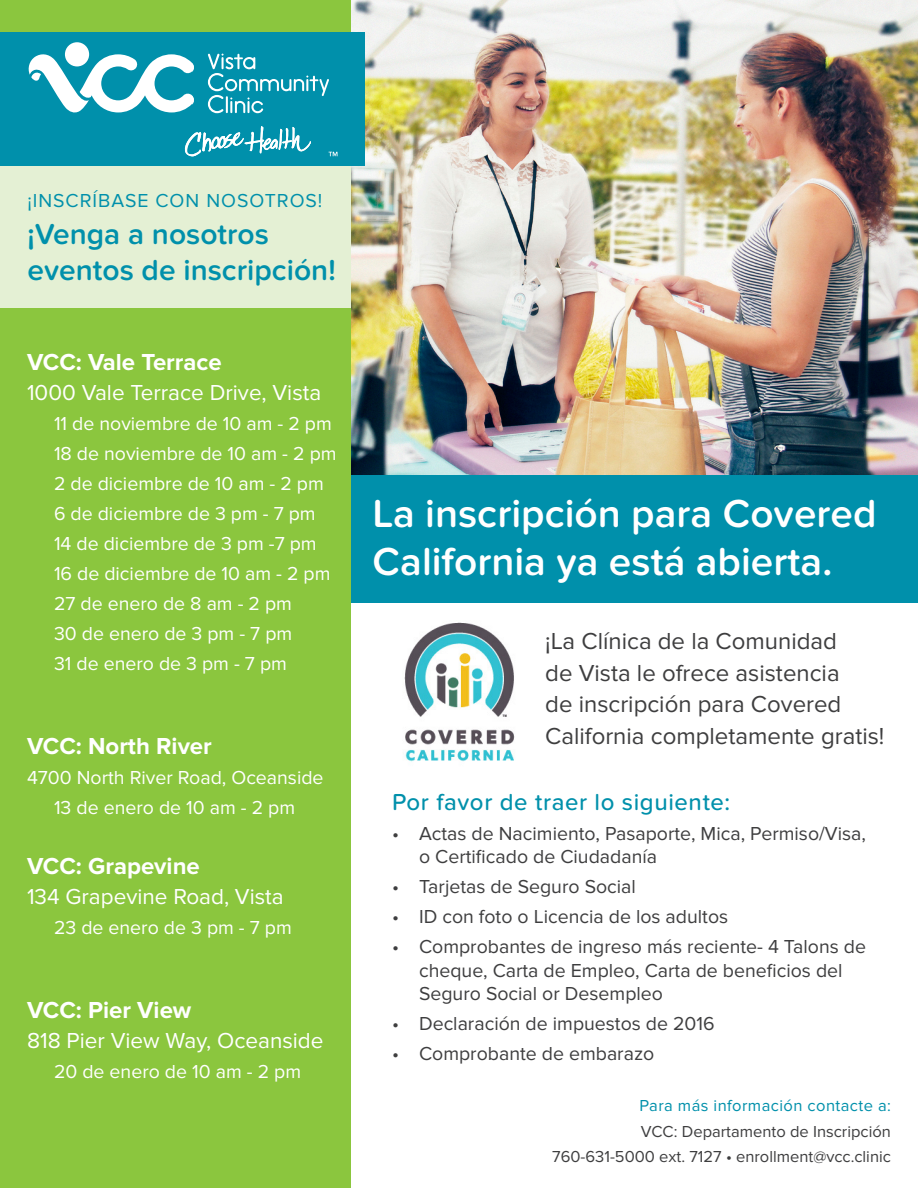
<style>
.page{position:relative;width:918px;height:1188px;background:#fff}
.page>*{position:absolute;margin:0;border:0;box-sizing:border-box;transform-origin:0 0}
.t1{font:600 40.5px/48.6px "Proxima Nova Soft";color:#fff}
.t2{font:600 30px/36px "Proxima Nova Soft";color:#0090ab}
.t3{font:24px/31.5px "Proxima Nova";color:#3e3e3f}
.t4{font:700 24px "Proxima Nova";color:#fff}
.t5{font:500 24px "Proxima Nova Soft";letter-spacing:.025em;color:#0090ab}
.t6{font:22.5px "Proxima Nova";color:#fff}
.t7{font:19.5px/23.4px "Proxima Nova";color:#3e3e3f}
.t8{font:19.5px/30px "Proxima Nova";color:#fff}
.t9{font:19.5px "Proxima Nova";letter-spacing:.05em;color:#0090ab}
.t10{font:16.5px/25.5px "Proxima Nova";color:#3e3e3f}
.s1{color:#0090ab}
.s2{font-family:"Proxima Nova Soft";font-weight:500}
</style>
<div class="page">
<img style="left:351px;top:0;width:567px;height:475px">
<div style="left:0;top:0;width:351px;height:1188px;background:#8bc63e"></div>
<div style="left:0;top:32px;width:364px;height:134px;background:#0090ab"></div>
<svg style="left:208px;top:54px;width:121px;height:59px"></svg>
<svg style="left:185px;top:126px;width:126px;height:30px"></svg>
<svg style="left:328px;top:152px;width:10px;height:4px"></svg>
<div style="left:65px;top:42px;width:24px;height:24px;background:#fff;border-radius:50%"></div>
<svg style="left:28px;top:53px;width:166px;height:60px"></svg>
<div style="left:351px;top:475px;width:567px;height:128px;background:#0090ab"></div>
<img style="left:403px;top:622px;width:112px;height:140px">
<div style="left:0;top:166px;width:351px;height:142px;background:#e4f0d4"></div>
<p class="t9" style="left:27px;top:189px;width:297px">¡INSCRÍBASE CON NOSOTROS!</p>
<p class="t2" style="left:27px;top:217px;width:310px">¡Venga a nosotros eventos de inscripción!</p>
<p class="t4" style="left:27px;top:348px;width:196px">VCC: Vale Terrace</p>
<p class="t6" style="left:27px;top:380px;width:296px">1000 Vale Terrace Drive, Vista</p>
<p class="t8" style="left:54px;top:409px;width:279px">11 de noviembre de 10 am - 2 pm</p>
<p class="t8" style="left:54px;top:439px;width:284px">18 de noviembre de 10 am - 2 pm</p>
<p class="t8" style="left:54px;top:469px;width:271px">2 de diciembre de 10 am - 2 pm<br>6 de diciembre de 3 pm - 7 pm</p>
<p class="t8" style="left:54px;top:529px;width:264px">14 de diciembre de 3 pm -7 pm</p>
<p class="t8" style="left:54px;top:559px;width:278px">16 de diciembre de 10 am - 2 pm<br>27 de enero de 8 am - 2 pm</p>
<p class="t8" style="left:54px;top:619px;width:240px">30 de enero de 3 pm - 7 pm</p>
<p class="t8" style="left:54px;top:649px;width:234px">31 de enero de 3 pm - 7 pm</p>
<p class="t4" style="left:27px;top:732px;width:186px">VCC: North River</p>
<p class="t8" style="left:27px;top:763px;width:298px">4700 North River Road, Oceanside</p>
<p class="t8" style="left:54px;top:793px;width:243px">13 de enero de 10 am - 2 pm</p>
<p class="t4" style="left:27px;top:852px;width:174px">VCC: Grapevine</p>
<p class="t6" style="left:27px;top:884px;width:258px">134 Grapevine Road, Vista</p>
<p class="t8" style="left:54px;top:913px;width:239px">23 de enero de 3 pm - 7 pm</p>
<p class="t4" style="left:27px;top:996px;width:166px">VCC: Pier View</p>
<p class="t6" style="left:27px;top:1028px;width:298px">818 Pier View Way, Oceanside</p>
<p class="t8" style="left:54px;top:1057px;width:249px">20 de enero de 10 am - 2 pm</p>
<p class="t1" style="left:373px;top:489px;width:506px">La inscripción para Covered<br>California ya está abierta.</p>
<p class="t3" style="left:545px;top:626px;width:341px">¡La Clínica de la Comunidad<br>de Vista le ofrece asistencia<br>de inscripción para Covered<br>California completamente gratis!</p>
<p class="t5" style="left:392px;top:788px;width:340px">Por favor de traer lo siguiente:</p>
<p class="t7" style="left:419px;top:822px;width:448px;text-indent:-27px">• Actas de Nacimiento, Pasaporte, Mica, Permiso/Visa, o Certificado de Ciudadanía</p>
<p class="t7" style="left:392px;top:876px;width:245px">• Tarjetas de Seguro Social</p>
<p class="t7" style="left:392px;top:906px;width:338px">• ID con foto o Licencia de los adultos</p>
<p class="t7" style="left:419px;top:936px;width:449px;text-indent:-27px">• Comprobantes de ingreso más reciente- 4 Talons de cheque, Carta de Empleo, Carta de beneficios del<br>Seguro Social or Desempleo</p>
<p class="t7" style="left:392px;top:1012px;width:324px">• Declaración de impuestos de 2016</p>
<p class="t7" style="left:392px;top:1042px;width:264px">• Comprobante de embarazo</p>
<p class="t10" style="left:639px;top:1093px;width:253px"><span class="s1">Para más información contacte a:<br></span>VCC: Departamento de Inscripción</p>
<p class="t10" style="left:552px;top:1144px;width:340px">760-631-5000 ext. 7127 <span class="s2">•</span> enrollment@vcc.clinic</p>
</div>
